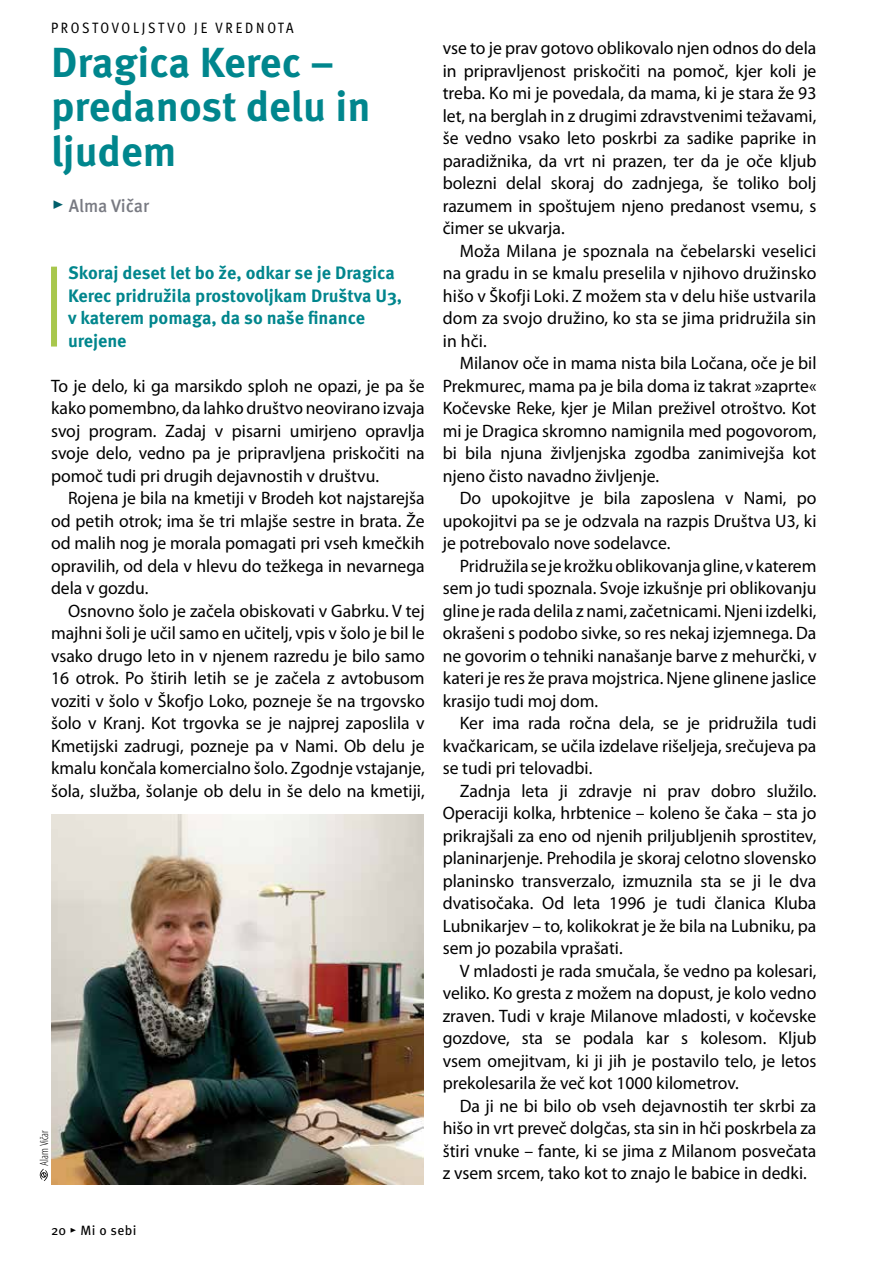
<style>
.page{position:relative;width:893px;height:1263px;background:#fff}
.page>*{position:absolute;margin:0;border:0;box-sizing:border-box;transform-origin:0 0}
.t1{font:700 42px/45px "Meta Pro";color:#00868d}
.t2{font:18px/22.5px "Myriad Pro";color:#000;text-align:justify}
.t3{font:700 18px/22.5px "Meta Pro";color:#00868d}
.t4{font:500 18px "Meta Pro";letter-spacing:-.005em;color:#787a82}
.t5{font:condensed 15px "Meta Pro";letter-spacing:.18em;color:#000}
.t6{font:13.5px "Meta Pro";letter-spacing:.03em;color:#000}
.t7{font:300 condensed 12px "Myriad Pro";letter-spacing:.01em;color:#000}
.s1{font-size:24px;color:#005f6b}
</style>
<div class="page">
<img style="left:51px;top:814px;width:372px;height:370px">
<div style="left:51px;top:267px;width:6px;height:80px;background:#a8c74d"></div>
<svg style="left:39px;top:1169px;width:9px;height:12px"></svg>
<p class="t5" style="left:51px;top:16px;width:244px">PROSTOVOLJSTVO JE VRED NOTA</p>
<h1 class="t1" style="left:51px;top:37px;width:321px">Dragica Kerec – predanost delu in ljudem</h1>
<p class="t4" style="left:51px;top:191px;width:100px"><span class="s1">▸</span> Alma Vičar</p>
<p class="t3" style="left:68px;top:260px;width:336px">Skoraj deset let bo že, odkar se je Dragica<br>Kerec pridružila prostovoljkam Društva U3, v katerem pomaga, da so naše finance urejene</p>
<p class="t2" style="left:51px;top:375px;width:375px">To je delo, ki ga marsikdo sploh ne opazi, je pa še kako pomembno, da lahko društvo neovirano izvaja svoj program. Zadaj v pisarni umirjeno opravlja svoje delo, vedno pa je pripravljena priskočiti na pomoč tudi pri drugih dejavnostih v društvu.</p>
<p class="t2" style="left:51px;top:487px;width:375px;text-indent:17px">Rojena je bila na kmetiji v Brodeh kot najstarejša od petih otrok; ima še tri mlajše sestre in brata. Že od malih nog je morala pomagati pri vseh kmečkih opravilih, od dela v hlevu do težkega in nevarnega dela v gozdu.</p>
<p class="t2" style="left:51px;top:600px;width:375px;text-indent:17px">Osnovno šolo je začela obiskovati v Gabrku. V tej majhni šoli je učil samo en učitelj, vpis v šolo je bil le vsako drugo leto in v njenem razredu je bilo samo 16 otrok. Po štirih letih se je začela z avtobusom voziti v šolo v Škofjo Loko, pozneje še na trgovsko šolo v Kranj. Kot trgovka se je najprej zaposlila v Kmetijski zadrugi, pozneje pa v Nami. Ob delu je kmalu končala komercialno šolo. Zgodnje vstajanje, šola, služba, šolanje ob delu in še delo na kmetiji,</p>
<p class="t7" style="left:38px;top:1166px;width:37px;rotate:-90deg">Alam Vičar</p>
<p class="t6" style="left:51px;top:1220px;width:87px">20 ▸ Mi o sebi</p>
<p class="t2" style="left:443px;top:37px;width:375px">vse to je prav gotovo oblikovalo njen odnos do dela in pripravljenost priskočiti na pomoč, kjer koli je treba. Ko mi je povedala, da mama, ki je stara že 93 let, na berglah in z drugimi zdravstvenimi težavami, še vedno vsako leto poskrbi za sadike paprike in paradižnika, da vrt ni prazen, ter da je oče kljub bolezni delal skoraj do zadnjega, še toliko bolj razumem in spoštujem njeno predanost vsemu, s čimer se ukvarja.</p>
<p class="t2" style="left:443px;top:240px;width:375px;text-indent:17px">Moža Milana je spoznala na čebelarski veselici na gradu in se kmalu preselila v njihovo družinsko hišo v Škofji Loki. Z možem sta v delu hiše ustvarila dom za svojo družino, ko sta se jima pridružila sin in hči.</p>
<p class="t2" style="left:443px;top:352px;width:375px;text-indent:17px">Milanov oče in mama nista bila Ločana, oče je bil Prekmurec, mama pa je bila doma iz takrat »zaprte« Kočevske Reke, kjer je Milan preživel otroštvo. Kot mi je Dragica skromno namignila med pogovorom, bi bila njuna življenjska zgodba zanimivejša kot njeno čisto navadno življenje.</p>
<p class="t2" style="left:443px;top:487px;width:375px;text-indent:17px">Do upokojitve je bila zaposlena v Nami, po upokojitvi pa se je odzvala na razpis Društva U3, ki je potrebovalo nove sodelavce.</p>
<p class="t2" style="left:443px;top:555px;width:375px;text-indent:17px">Pridružila se je krožku oblikovanja gline, v katerem sem jo tudi spoznala. Svoje izkušnje pri oblikovanju gline je rada delila z nami, začetnicami. Njeni izdelki, okrašeni s podobo sivke, so res nekaj izjemnega. Da ne govorim o tehniki nanašanje barve z mehurčki, v kateri je res že prava mojstrica. Njene glinene jaslice krasijo tudi moj dom.</p>
<p class="t2" style="left:443px;top:712px;width:375px;text-indent:17px">Ker ima rada ročna dela, se je pridružila tudi kvačkaricam, se učila izdelave rišeljeja, srečujeva pa se tudi pri telovadbi.</p>
<p class="t2" style="left:443px;top:780px;width:375px;text-indent:17px">Zadnja leta ji zdravje ni prav dobro služilo.<br>Operaciji kolka, hrbtenice – koleno še čaka – sta jo prikrajšali za eno od njenih priljubljenih sprostitev, planinarjenje. Prehodila je skoraj celotno slovensko planinsko transverzalo, izmuznila sta se ji le dva dvatisočaka. Od leta 1996 je tudi članica Kluba Lubnikarjev – to, kolikokrat je že bila na Lubniku, pa sem jo pozabila vprašati.</p>
<p class="t2" style="left:443px;top:960px;width:375px;text-indent:17px">V mladosti je rada smučala, še vedno pa kolesari, veliko. Ko gresta z možem na dopust, je kolo vedno zraven. Tudi v kraje Milanove mladosti, v kočevske gozdove, sta se podala kar s kolesom. Kljub vsem omejitvam, ki ji jih je postavilo telo, je letos prekolesarila že več kot 1000 kilometrov.</p>
<p class="t2" style="left:443px;top:1095px;width:375px;text-indent:17px">Da ji ne bi bilo ob vseh dejavnostih ter skrbi za hišo in vrt preveč dolgčas, sta sin in hči poskrbela za štiri vnuke – fante, ki se jima z Milanom posvečata z vsem srcem, tako kot to znajo le babice in dedki.</p>
</div>
